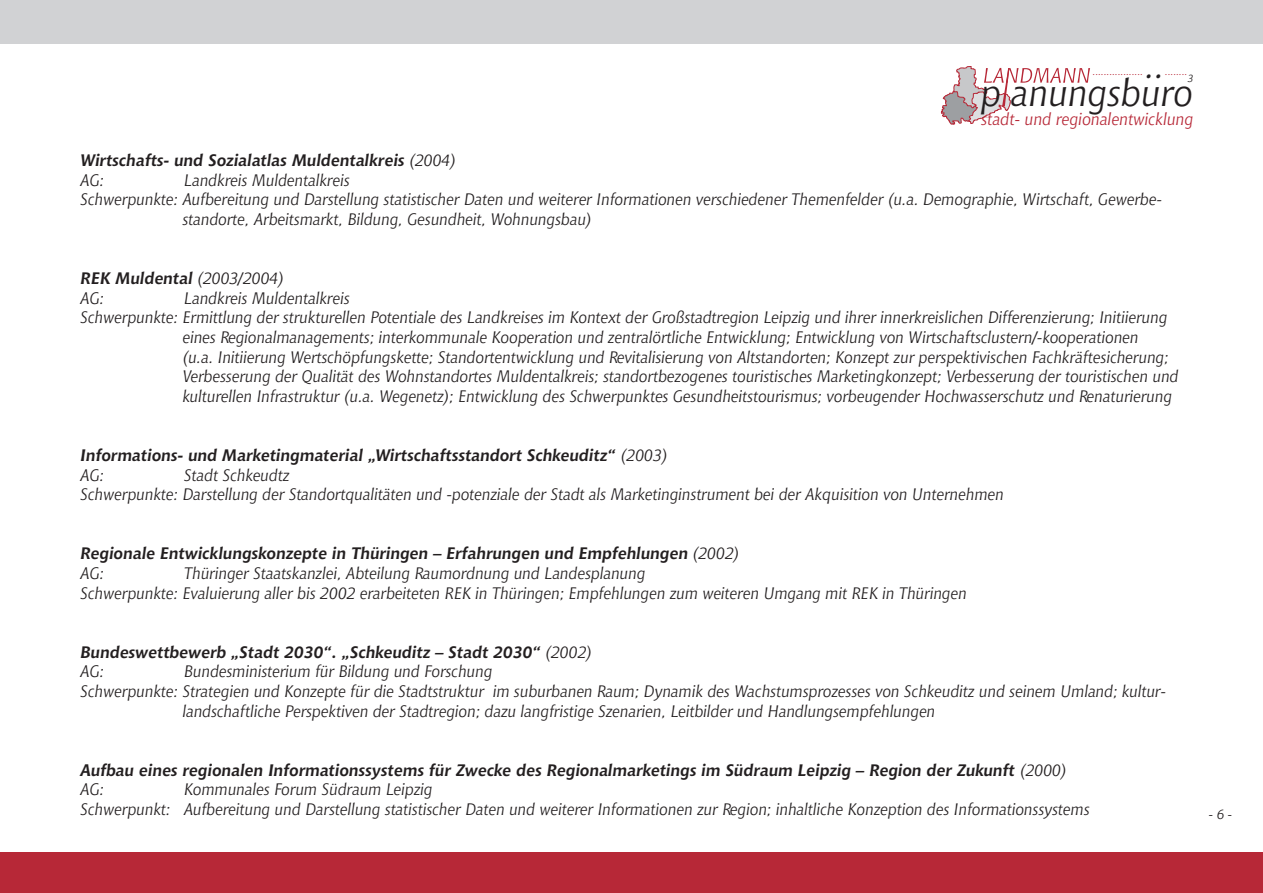
<style>
.page{position:relative;width:1263px;height:893px;background:#fff}
.page>*{position:absolute;margin:0;border:0;box-sizing:border-box;transform-origin:0 0}
.t1{font:italic 37.95px "Chianti BT";color:#231f20}
.t2{font:italic 36.15px "Chianti BT";color:#231f20}
.t3{font:italic 16.95px "Chianti BT";color:#b72837}
.t4{font:italic 16.5px/19.6px "Chianti BT";color:#231f20}
.t5{font:italic 700 16.5px/19.6px "Chianti BT";color:#231f20}
.t6{font:italic 13.5px "Chianti BT";color:#231f20}
.t7{font:italic 10.5px "Chianti BT";color:#231f20}
.t8{font:italic 10.35px "Chianti BT";color:#b72837}
.s1{font-weight:400}
.s2{font-weight:700}
</style>
<div class="page">
<div style="left:0;top:0;width:1263px;height:44px;background:#d1d2d4"></div>
<div style="left:0;top:852px;width:1263px;height:41px;background:#b72837"></div>
<svg style="left:941px;top:66px;width:149px;height:59px"></svg>
<p class="t8" style="left:1093px;top:68px;width:52px">..................</p>
<h2 class="t2" style="left:1145px;top:50px;width:21px">..</h2>
<p class="t8" style="left:1165px;top:67px;width:24px">........</p>
<p class="t7" style="left:1188px;top:74px;width:7px">3</p>
<h1 class="t1" style="left:981px;top:77px;width:214px">p anungsburo</h1>
<p class="t3" style="left:981px;top:112px;width:213px">stadt- und regionalentwicklung</p>
<p class="t5" style="left:81px;top:152px;width:377px">Wirtschafts- und Sozialatlas Muldentalkreis <span class="s1">(2004)<br>AG:</span></p>
<p class="t4" style="left:184px;top:172px;width:167px">Landkreis Muldentalkreis</p>
<p class="t4" style="left:81px;top:191px;width:1083px">Schwerpunkte: Aufbereitung und Darstellung statistischer Daten und weiterer Informationen verschiedener Themenfelder (u.a. Demographie, Wirtschaft, Gewerbe-</p>
<p class="t4" style="left:183px;top:211px;width:411px">standorte, Arbeitsmarkt, Bildung, Gesundheit, Wohnungsbau)</p>
<p class="t4" style="left:81px;top:270px;width:205px"><span class="s2">REK Muldental</span> (2003/2004)<br>AG:</p>
<p class="t4" style="left:184px;top:290px;width:167px">Landkreis Muldentalkreis</p>
<p class="t4" style="left:81px;top:309px;width:1088px">Schwerpunkte: Ermittlung der strukturellen Potentiale des Landkreises im Kontext der Großstadtregion Leipzig und ihrer innerkreislichen Differenzierung; Initiierung</p>
<p class="t4" style="left:183px;top:329px;width:957px">eines Regionalmanagements; interkommunale Kooperation und zentralörtliche Entwicklung; Entwicklung von Wirtschaftsclustern/-kooperationen</p>
<p class="t4" style="left:183px;top:348px;width:988px">(u.a. Initiierung Wertschöpfungskette; Standortentwicklung und Revitalisierung von Altstandorten; Konzept zur perspektivischen Fachkräftesicherung;</p>
<p class="t4" style="left:183px;top:368px;width:997px">Verbesserung der Qualität des Wohnstandortes Muldentalkreis; standortbezogenes touristisches Marketingkonzept; Verbesserung der touristischen und</p>
<p class="t4" style="left:183px;top:388px;width:991px">kulturellen Infrastruktur (u.a. Wegenetz); Entwicklung des Schwerpunktes Gesundheitstourismus; vorbeugender Hochwasserschutz und Renaturierung</p>
<p class="t5" style="left:81px;top:447px;width:588px">Informations- und Marketingmaterial „Wirtschaftsstandort Schkeuditz“ <span class="s1">(2003)<br>AG:</span></p>
<p class="t4" style="left:81px;top:466px;width:925px;text-indent:104px">Stadt Schkeudtz<br>Schwerpunkte: Darstellung der Standortqualitäten und -potenziale der Stadt als Marketinginstrument bei der Akquisition von Unternehmen</p>
<p class="t5" style="left:81px;top:545px;width:660px">Regionale Entwicklungskonzepte in Thüringen – Erfahrungen und Empfehlungen <span class="s1">(2002)<br>AG:</span></p>
<p class="t4" style="left:81px;top:565px;width:888px;text-indent:104px">Thüringer Staatskanzlei, Abteilung Raumordnung und Landesplanung<br>Schwerpunkte: Evaluierung aller bis 2002 erarbeiteten REK in Thüringen; Empfehlungen zum weiteren Umgang mit REK in Thüringen</p>
<p class="t5" style="left:81px;top:643px;width:513px">Bundeswettbewerb „Stadt 2030“. „Schkeuditz – Stadt 2030“ <span class="s1">(2002)<br>AG:</span></p>
<p class="t4" style="left:184px;top:663px;width:310px">Bundesministerium für Bildung und Forschung</p>
<p class="t4" style="left:81px;top:683px;width:1087px">Schwerpunkte: Strategien und Konzepte für die Stadtstruktur im suburbanen Raum; Dynamik des Wachstumsprozesses von Schkeuditz und seinem Umland; kultur-</p>
<p class="t4" style="left:183px;top:702px;width:754px">landschaftliche Perspektiven der Stadtregion; dazu langfristige Szenarien, Leitbilder und Handlungsempfehlungen</p>
<p class="t5" style="left:81px;top:761px;width:988px">Aufbau eines regionalen Informationssystems für Zwecke des Regionalmarketings im Südraum Leipzig – Region der Zukunft <span class="s1">(2000)<br>AG:</span></p>
<p class="t4" style="left:81px;top:781px;width:1011px;text-indent:104px">Kommunales Forum Südraum Leipzig<br>Schwerpunkt: Aufbereitung und Darstellung statistischer Daten und weiterer Informationen zur Region; inhaltliche Konzeption des Informationssystems</p>
<p class="t6" style="left:1209px;top:808px;width:25px">- 6 -</p>
</div>
